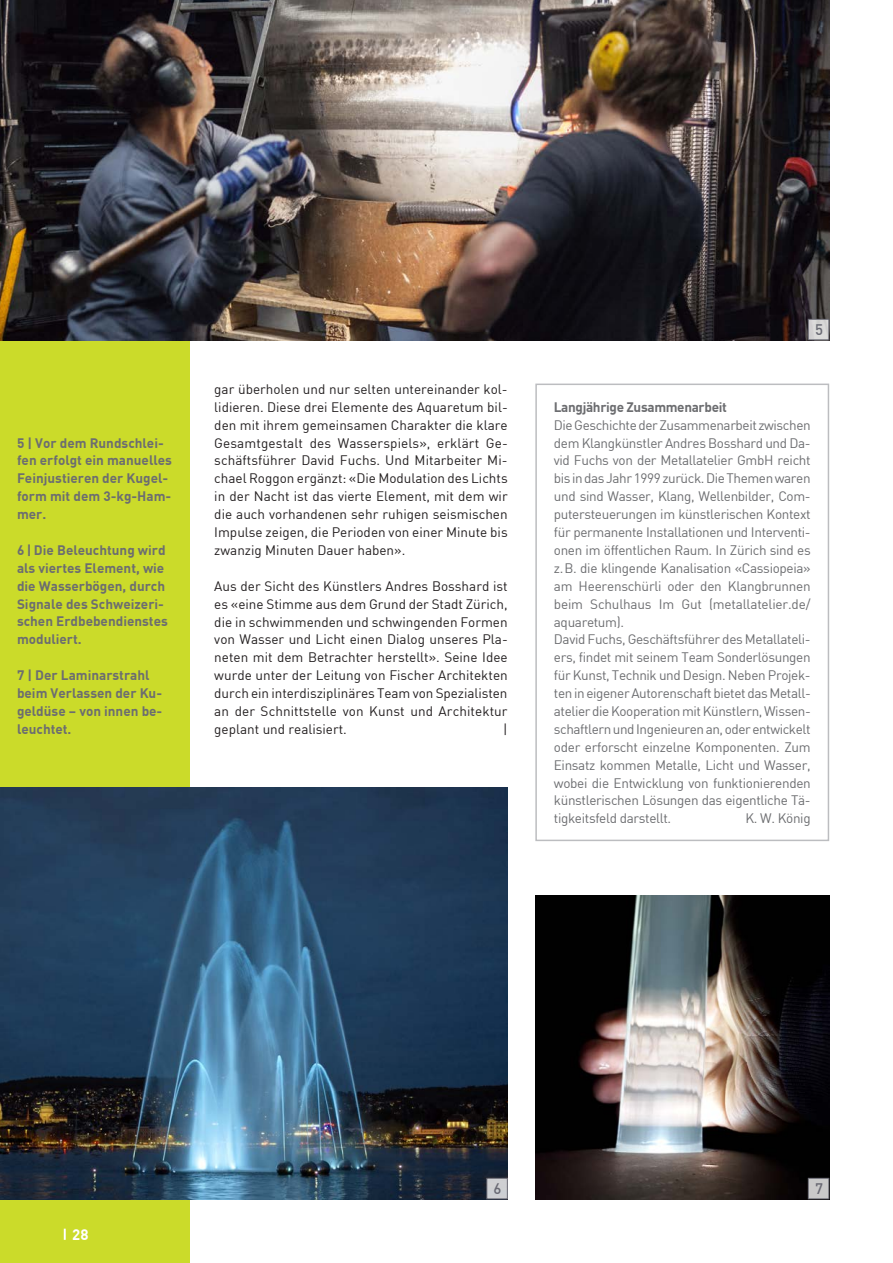
<style>
.page{position:relative;width:893px;height:1263px;background:#fff}
.page>*{position:absolute;margin:0;border:0;box-sizing:border-box;transform-origin:0 0}
.t1{font:500 15px "DIN Offc Pro";color:#696973}
.t2{font:700 15px "DIN Offc Pro";color:#fff}
.t3{font:13.5px/17.9px "DIN Offc Pro";letter-spacing:-.025em;color:#6c6d70}
.t4{font:13.5px/17.9px "DIN Offc Pro";color:#231f20;text-align:justify}
.t5{font:700 13.5px/17.9px "DIN Offc Pro";color:#6c6d70}
.t6{font:700 13.5px "DIN Offc Pro";letter-spacing:-.025em;color:#6c6d70}
</style>
<div class="page">
<div style="left:0;top:0;width:190px;height:1263px;background:#cbdb2a"></div>
<svg style="left:64px;top:1229px;width:2px;height:11px"></svg>
<img style="left:0;top:787px;width:508px;height:412px">
<img style="left:536px;top:895px;width:293px;height:304px">
<img style="left:0;top:0;width:829px;height:340px">
<div style="left:808px;top:319px;width:21px;height:21px;background:#d9d8d7"></div>
<div style="left:808px;top:319px;width:21px;height:21px;border:1px solid #696973"></div>
<div style="left:487px;top:1178px;width:20px;height:21px;background:#cecfd2"></div>
<div style="left:486px;top:1178px;width:22px;height:21px;border:1px solid #696973"></div>
<div style="left:808px;top:1178px;width:21px;height:21px;background:#c9c9c9"></div>
<div style="left:808px;top:1178px;width:21px;height:21px;border:1px solid #696973"></div>
<div style="left:535px;top:384px;width:294px;height:457px;border:2px solid #bcbdc0"></div>
<p class="t5" style="left:17px;top:432px;width:156px">5 | Vor dem Rundschlei&shy;fen erfolgt ein manuelles<br>Feinjustieren der Kugel&shy;form mit dem 3-kg-Ham&shy;mer.</p>
<p class="t5" style="left:17px;top:539px;width:152px">6 | Die Beleuchtung wird als viertes Element, wie die Wasserbögen, durch<br>Signale des Schweizeri&shy;schen Erdbebendienstes moduliert.</p>
<p class="t5" style="left:17px;top:664px;width:147px">7 | Der Laminarstrahl beim Verlassen der Ku&shy;geldüse – von innen be&shy;leuchtet.</p>
<p class="t4" style="left:214px;top:379px;width:295px">gar überholen und nur selten untereinander kol&shy;lidieren. Diese drei Elemente des Aquaretum bil&shy;den mit ihrem gemeinsamen Charakter die klare Gesamtgestalt des Wasserspiels», erklärt Ge&shy;schäftsführer David Fuchs. Und Mitarbeiter Mi&shy;chael Roggon ergänzt: «Die Modulation des Lichts in der Nacht ist das vierte Element, mit dem wir die auch vorhandenen sehr ruhigen seismischen Impulse zeigen, die Perioden von einer Minute bis zwanzig Minuten Dauer haben».</p>
<p class="t4" style="left:214px;top:576px;width:295px">Aus der Sicht des Künstlers Andres Bosshard ist es «eine Stimme aus dem Grund der Stadt Zürich, die in schwimmenden und schwingenden Formen von Wasser und Licht einen Dialog unseres Pla&shy;neten mit dem Betrachter herstellt». Seine Idee wurde unter der Leitung von Fischer Architekten durch ein interdisziplinäres Team von Spezialisten an der Schnittstelle von Kunst und Architektur geplant und realisiert.</p>
<p class="t4" style="left:503px;top:719px;width:6px">|</p>
<p class="t1" style="left:815px;top:318px;width:9px">5</p>
<p class="t6" style="left:554px;top:396px;width:174px">Langjährige Zusammenarbeit</p>
<p class="t3" style="left:554px;top:415px;width:258px">Die Geschichte der Zusammenarbeit zwischen dem Klangkünstler Andres Bosshard und Da&shy;vid Fuchs von der Metallatelier GmbH reicht bis in das Jahr 1999 zurück. Die Themen waren und sind Wasser, Klang, Wellenbilder, Com&shy;putersteuerungen im künstlerischen Kontext für permanente Installationen und Interventi&shy;onen im öffentlichen Raum. In Zürich sind es z.B. die klingende Kanalisation «Cassiopeia» am Heerenschürli oder den Klangbrunnen beim Schulhaus Im Gut (metallatelier.de/ aquaretum).<br>David Fuchs, Geschäftsführer des Metallateli&shy;ers, findet mit seinem Team Sonderlösungen für Kunst, Technik und Design. Neben Projek&shy;ten in eigener Autorenschaft bietet das Metall&shy;atelier die Kooperation mit Künstlern, Wissen&shy;schaftlern und Ingenieuren an, oder entwickelt oder erforscht einzelne Komponenten. Zum Einsatz kommen Metalle, Licht und Wasser, wobei die Entwicklung von funktionierenden künstlerischen Lösungen das eigentliche Tä&shy;tigkeitsfeld darstellt.</p>
<p class="t3" style="left:745px;top:808px;width:67px">K. W. König</p>
<p class="t2" style="left:72px;top:1222px;width:18px">28</p>
<p class="t1" style="left:494px;top:1176px;width:9px">6</p>
<p class="t1" style="left:815px;top:1176px;width:9px">7</p>
</div>
